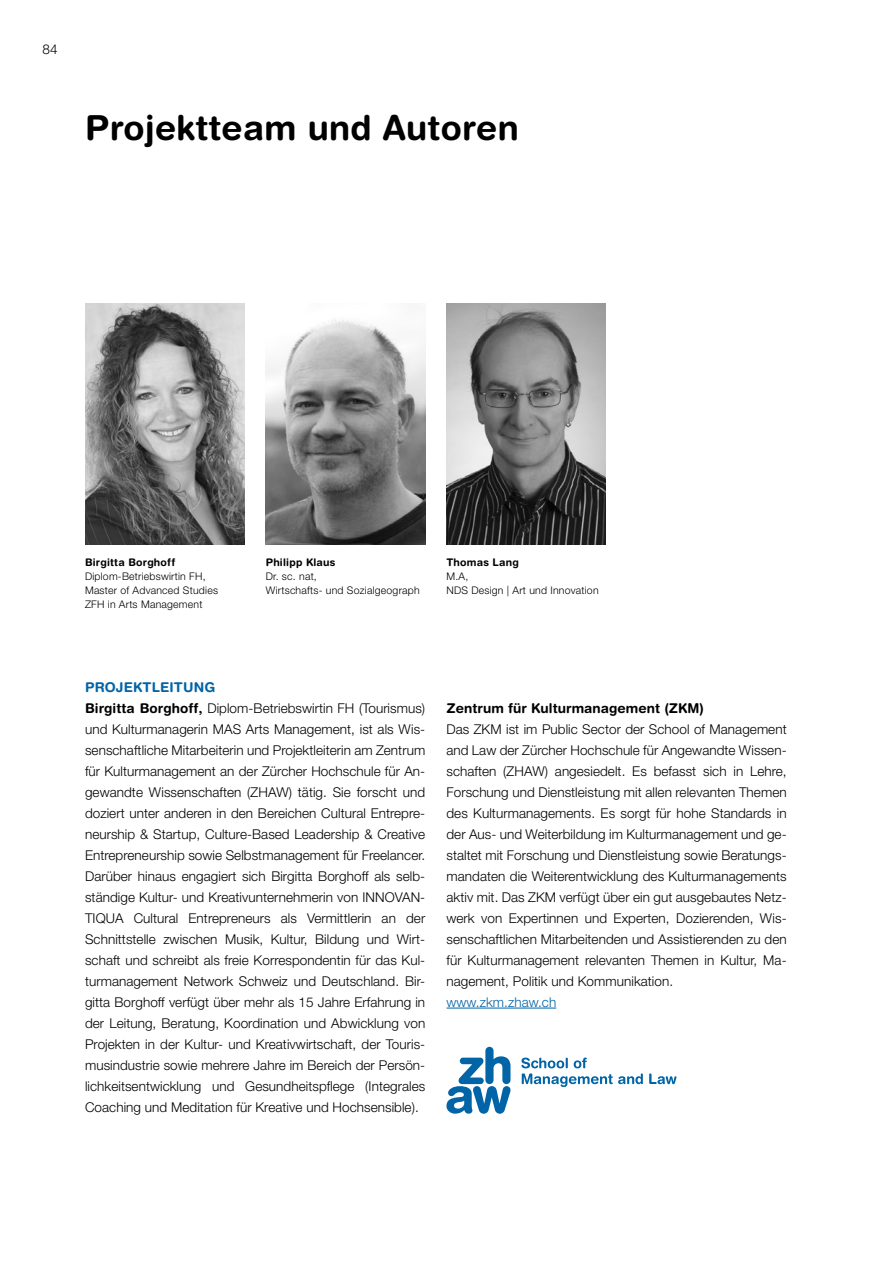
<style>
.page{position:relative;width:893px;height:1263px;background:#fff}
.page>*{position:absolute;margin:0;border:0;box-sizing:border-box;transform-origin:0 0}
.t1{font:700 34.5px "Helvetica Rounded LT Std";letter-spacing:.01em;color:#000}
.t2{font:300 13.5px/21px "Helvetica Neue LT Pro";letter-spacing:.005em;color:#000;text-align:justify}
.t3{font:700 13.5px "Helvetica Rounded LT Std";letter-spacing:.005em;color:#000}
.t4{font:300 13.5px "Helvetica Neue LT Pro";letter-spacing:.005em;color:#0064a7}
.t5{font:700 13.5px "Helvetica Rounded LT Std";letter-spacing:.01em;color:#0064a7}
.t6{font:300 10.5px/14.2px "Helvetica Neue LT Pro";letter-spacing:.02em;color:#000}
.t7{font:700 10.5px "Helvetica Rounded LT Std";letter-spacing:.02em;color:#000}
.s1{font-family:"Helvetica Rounded LT Std";font-weight:700}
</style>
<div class="page">
<hr style="left:446px;top:1008px;width:110px;height:1px;background:#0064a7">
<img style="left:85px;top:304px;width:159px;height:241px">
<img style="left:266px;top:319px;width:159px;height:226px">
<img style="left:446px;top:304px;width:160px;height:241px">
<svg style="left:446px;top:1047px;width:64px;height:67px"></svg>
<svg style="left:649px;top:1073px;width:27px;height:11px"></svg>
<svg style="left:521px;top:1057px;width:122px;height:30px"></svg>
<p class="t2" style="left:43px;top:38px;width:17px">84</p>
<h1 class="t1" style="left:85px;top:107px;width:435px">Projektteam und Autoren</h1>
<p class="t7" style="left:85px;top:555px;width:92px">Birgitta Borghoff</p>
<p class="t6" style="left:85px;top:569px;width:135px">Diplom-Betriebswirtin FH,<br>Master of Advanced Studies<br>ZFH in Arts Management</p>
<p class="t7" style="left:266px;top:555px;width:71px">Philipp Klaus</p>
<p class="t6" style="left:266px;top:569px;width:155px">Dr. sc. nat,<br>Wirtschafts- und Sozialgeograph</p>
<p class="t7" style="left:446px;top:555px;width:74px">Thomas Lang</p>
<p class="t6" style="left:446px;top:569px;width:154px">M.A,<br>NDS Design | Art und Innovation</p>
<p class="t5" style="left:85px;top:679px;width:132px">PROJEKTLEITUNG</p>
<p class="t2" style="left:85px;top:697px;width:342px"><span class="s1">Birgitta Borghoff,</span> Diplom-Betriebswirtin FH (Tourismus) und Kulturmanagerin MAS Arts Management, ist als Wis&shy;senschaftliche Mitarbeiterin und Projektleiterin am Zentrum für Kulturmanagement an der Zürcher Hochschule für An&shy;gewandte Wissenschaften (ZHAW) tätig. Sie forscht und doziert unter anderen in den Bereichen Cultural Entrepre&shy;neurship &amp; Startup, Culture-Based Leadership &amp; Creative Entrepreneurship sowie Selbstmanagement für Freelancer.<br>Darüber hinaus engagiert sich Birgitta Borghoff als selb&shy;ständige Kultur- und Kreativunternehmerin von INNOVAN-TIQUA Cultural Entrepreneurs als Vermittlerin an der Schnittstelle zwischen Musik, Kultur, Bildung und Wirt&shy;schaft und schreibt als freie Korrespondentin für das Kul&shy;turmanagement Network Schweiz und Deutschland. Bir&shy;gitta Borghoff verfügt über mehr als 15 Jahre Erfahrung in der Leitung, Beratung, Koordination und Abwicklung von Projekten in der Kultur- und Kreativwirtschaft, der Touris&shy;musindustrie sowie mehrere Jahre im Bereich der Persön&shy;lichkeitsentwicklung und Gesundheitspflege (Integrales Coaching und Meditation für Kreative und Hochsensible).</p>
<p class="t3" style="left:446px;top:700px;width:259px">Zentrum für Kulturmanagement (ZKM)</p>
<p class="t2" style="left:446px;top:718px;width:342px">Das ZKM ist im Public Sector der School of Management and Law der Zürcher Hochschule für Angewandte Wissen&shy;schaften (ZHAW) angesiedelt. Es befasst sich in Lehre, Forschung und Dienstleistung mit allen relevanten Themen des Kulturmanagements. Es sorgt für hohe Standards in der Aus- und Weiterbildung im Kulturmanagement und ge&shy;staltet mit Forschung und Dienstleistung sowie Beratungs&shy;mandaten die Weiterentwicklung des Kulturmanagements aktiv mit. Das ZKM verfügt über ein gut ausgebautes Netz&shy;werk von Expertinnen und Experten, Dozierenden, Wis&shy;senschaftlichen Mitarbeitenden und Assistierenden zu den für Kulturmanagement relevanten Themen in Kultur, Ma&shy;nagement, Politik und Kommunikation.</p>
<p class="t4" style="left:446px;top:994px;width:111px">www.zkm.zhaw.ch</p>
</div>
